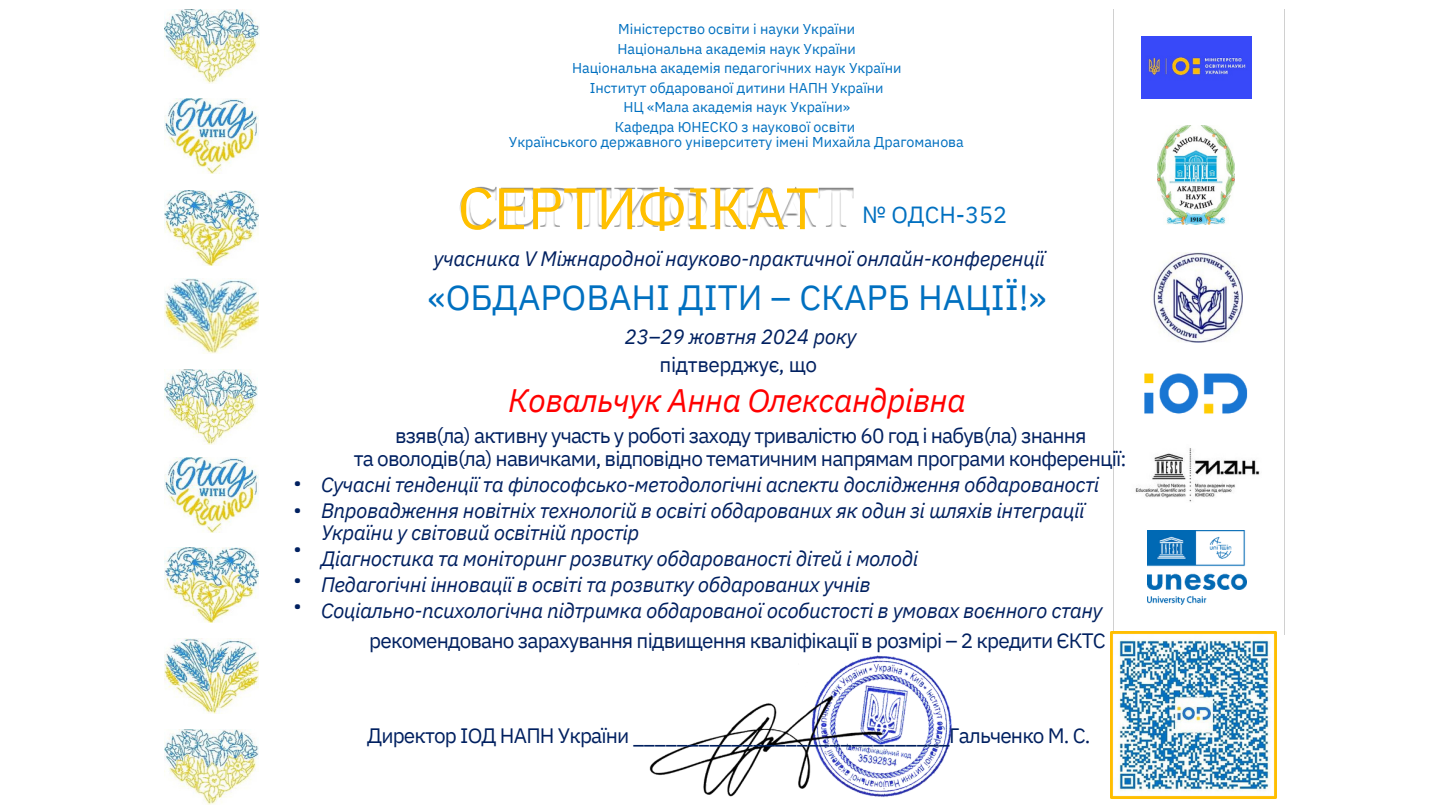
<style>
.page{position:relative;width:1440px;height:810px;background:#fff}
.page>*{position:absolute;margin:0;border:0;box-sizing:border-box;transform-origin:0 0}
.t1{font:58.4px "IBM Plex Sans";color:#ffc000}
.t2{font:35px "IBM Plex Sans";color:#0070c0}
.t3{font:italic 32.5px "IBM Plex Sans";letter-spacing:-.02em;color:#f00}
.t4{font:23.4px "IBM Plex Sans";color:#0070c0}
.t5{font:italic 20.8px/26.3px "IBM Plex Sans";letter-spacing:-.025em;color:#002060}
.t6{font:20.8px/23.4px "IBM Plex Sans";letter-spacing:-.04em;color:#002060;text-align:center}
.t7{font:14.3px/19.5px "IBM Plex Sans";color:#0070c0;text-align:center}
.s1{font-style:normal}
</style>
<div class="page">
<img style="left:459px;top:186px;width:395px;height:42px">
<img style="left:1114px;top:9px;width:171px;height:626px">
<img style="left:1141px;top:37px;width:110px;height:62px">
<img style="left:1158px;top:126px;width:77px;height:99px">
<img style="left:1151px;top:252px;width:92px;height:90px">
<img style="left:1141px;top:369px;width:110px;height:49px">
<img style="left:1131px;top:444px;width:130px;height:59px">
<img style="left:1147px;top:530px;width:99px;height:74px">
<img style="left:649px;top:655px;width:303px;height:142px">
<img style="left:165px;top:190px;width:93px;height:75px">
<img style="left:165px;top:99px;width:93px;height:75px">
<img style="left:165px;top:9px;width:94px;height:75px">
<img style="left:165px;top:547px;width:93px;height:75px">
<img style="left:165px;top:458px;width:93px;height:75px">
<img style="left:165px;top:278px;width:93px;height:75px">
<img style="left:165px;top:370px;width:93px;height:75px">
<img style="left:165px;top:639px;width:93px;height:75px">
<img style="left:165px;top:729px;width:93px;height:75px">
<img style="left:1110px;top:632px;width:167px;height:166px">
<p class="t6" style="left:293px;top:470px;width:10px;line-height:26.3px;text-align:left">• •</p>
<p class="t6" style="left:293px;top:536px;width:10px">•</p>
<p class="t6" style="left:293px;top:567px;width:10px">•</p>
<p class="t6" style="left:293px;top:594px;width:10px">•</p>
<p class="t7" style="left:572px;top:19px;width:331px">Міністерство освіти і науки України<br>Національна академія наук України<br>Національна академія педагогічних наук України Інститут обдарованої дитини НАПН України<br>НЦ «Мала академія наук України»<br>Кафедра ЮНЕСКО з наукової освіти</p>
<p class="t7" style="left:509px;top:132px;width:456px">Українського державного університету імені Михайла Драгоманова</p>
<p class="t1" style="left:458px;top:169px;width:363px">СЕРТИФІКАТ</p>
<p class="t4" style="left:862px;top:199px;width:146px">№ ОДСН-352</p>
<p class="t5" style="left:433px;top:246px;width:613px">учасника V Міжнародної науково-практичної онлайн-конференції</p>
<p class="t2" style="left:428px;top:274px;width:620px">«ОБДАРОВАНІ ДІТИ – СКАРБ НАЦІЇ!»</p>
<p class="t5" style="left:625px;top:322px;width:234px;line-height:28.2px;text-align:center">23–29 жовтня 2024 року <span class="s1">підтверджує, що</span></p>
<p class="t3" style="left:508px;top:379px;width:459px">Ковальчук Анна Олександрівна</p>
<p class="t6" style="left:354px;top:424px;width:774px">взяв(ла) активну участь у роботі заходу тривалістю 60 год і набув(ла) знання<br>та оволодів(ла) навичками, відповідно тематичним напрямам програми конференції:</p>
<p class="t5" style="left:321px;top:471px;width:780px">Сучасні тенденції та філософсько-методологічні аспекти дослідження обдарованості<br>Впровадження новітніх технологій в освіті обдарованих як один зі шляхів інтеграції</p>
<p class="t5" style="left:321px;top:519px;width:783px">України у світовий освітній простір<br>Діагностика та моніторинг розвитку обдарованості дітей і молоді<br>Педагогічні інновації в освіті та розвитку обдарованих учнів<br>Соціально-психологічна підтримка обдарованої особистості в умовах воєнного стану</p>
<p class="t6" style="left:369px;top:628px;width:738px">рекомендовано зарахування підвищення кваліфікації в розмірі – 2 кредити ЄКТС</p>
<p class="t6" style="left:367px;top:723px;width:725px">Директор ІОД НАПН України _____________________________Гальченко М. С.</p>
</div>
